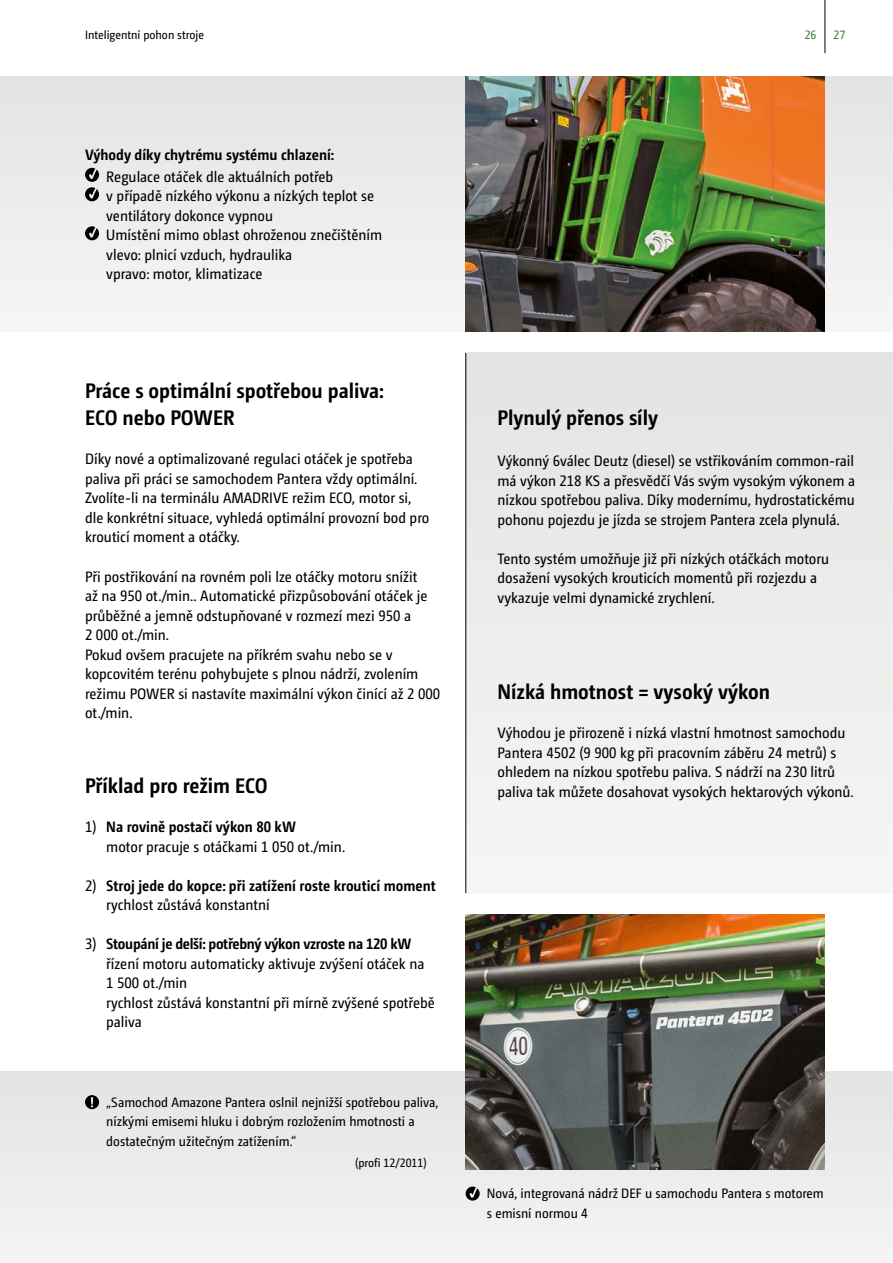
<style>
.page{position:relative;width:893px;height:1263px;background:#fff}
.page>*{position:absolute;margin:0;border:0;box-sizing:border-box;transform-origin:0 0}
.t1{font:700 21px/27px "Camingo Dos Pro S Cd";color:#000}
.t2{font:15px/19.5px "Camingo Dos Pro S Cd";color:#000}
.t3{font:700 15px/19.5px "Camingo Dos Pro S Cd";color:#000}
.t4{font:13.5px/19.5px "Camingo Dos Pro S Cd";color:#000}
.t5{font:12px "Camingo Dos Pro S Cd";color:#000}
.t6{font:12px "Camingo Dos Pro S Cd";color:#3b7d34}
.s1{font-weight:700}
.s2{font-weight:400}
</style>
<div class="page">
<div style="left:0;top:77px;width:893px;height:255px;background:#edecec"></div>
<div style="left:0;top:1071px;width:893px;height:192px;background:#eee"></div>
<div style="left:466px;top:353px;width:427px;height:540px;background:#edecec"></div>
<img style="left:466px;top:77px;width:359px;height:255px">
<img style="left:466px;top:914px;width:359px;height:255px">
<hr style="left:466px;top:353px;width:1px;height:540px;background:#000">
<hr style="left:825px;top:0;width:1px;height:53px;background:#000">
<svg style="left:85px;top:168px;width:14px;height:33px"></svg>
<svg style="left:85px;top:226px;width:14px;height:14px"></svg>
<svg style="left:85px;top:1095px;width:14px;height:14px"></svg>
<svg style="left:466px;top:1186px;width:14px;height:14px"></svg>
<p class="t5" style="left:85px;top:28px;width:120px">Inteligentní pohon stroje</p>
<p class="t3" style="left:85px;top:145px;width:250px">Výhody díky chytrému systému chlazení:</p>
<p class="t2" style="left:106px;top:167px;width:277px">Regulace otáček dle aktuálních potřeb<br>v případě nízkého výkonu a nízkých teplot se ventilátory dokonce vypnou<br>Umístění mimo oblast ohroženou znečištěním vlevo: plnicí vzduch, hydraulika<br>vpravo: motor, klimatizace</p>
<h1 class="t1" style="left:85px;top:377px;width:300px">Práce s optimální spotřebou paliva:<br>ECO nebo POWER</h1>
<p class="t2" style="left:85px;top:449px;width:346px">Díky nové a optimalizované regulaci otáček je spotřeba paliva při práci se samochodem Pantera vždy optimální.<br>Zvolíte-li na terminálu AMADRIVE režim ECO, motor si, dle konkrétní situace, vyhledá optimální provozní bod pro krouticí moment a otáčky.</p>
<p class="t2" style="left:85px;top:566px;width:357px">Při postřikování na rovném poli lze otáčky motoru snížit<br>až na 950 ot./min.. Automatické přizpůsobování otáček je průběžné a jemně odstupňované v rozmezí mezi 950 a<br>2 000 ot./min.<br>Pokud ovšem pracujete na příkrém svahu nebo se v kopcovitém terénu pohybujete s plnou nádrží, zvolením režimu POWER si nastavíte maximální výkon činící až 2 000 ot./min.</p>
<h1 class="t1" style="left:85px;top:772px;width:184px">Příklad pro režim ECO</h1>
<p class="t2" style="left:106px;top:817px;width:241px;text-indent:-21px">1) <span class="s1">Na rovině postačí výkon 80 kW<br></span>motor pracuje s otáčkami 1 050 ot./min.</p>
<p class="t3" style="left:106px;top:875px;width:331px;text-indent:-21px"><span class="s2">2)</span> Stroj jede do kopce: při zatížení roste krouticí moment <span class="s2">rychlost zůstává konstantní</span></p>
<p class="t2" style="left:106px;top:934px;width:330px;text-indent:-21px">3) <span class="s1">Stoupání je delší: potřebný výkon vzroste na 120 kW </span>řízení motoru automaticky aktivuje zvýšení otáček na 1 500 ot./min<br>rychlost zůstává konstantní při mírně zvýšené spotřebě paliva</p>
<p class="t4" style="left:106px;top:1092px;width:334px">„Samochod Amazone Pantera oslnil nejnižší spotřebou paliva, nízkými emisemi hluku i dobrým rozložením hmotnosti a dostatečným užitečným zatížením.“</p>
<p class="t5" style="left:355px;top:1155px;width:73px">(profi 12/2011)</p>
<p class="t6" style="left:805px;top:28px;width:13px">26</p>
<p class="t6" style="left:833px;top:28px;width:13px">27</p>
<h1 class="t1" style="left:497px;top:404px;width:162px">Plynulý přenos síly</h1>
<p class="t2" style="left:497px;top:451px;width:359px;text-align:justify">Výkonný 6válec Deutz (diesel) se vstřikováním common-rail má výkon 218 KS a přesvědčí Vás svým vysokým výkonem a nízkou spotřebou paliva. Díky modernímu, hydrostatickému pohonu pojezdu je jízda se strojem Pantera zcela plynulá.</p>
<p class="t2" style="left:497px;top:549px;width:333px">Tento systém umožňuje již při nízkých otáčkách motoru dosažení vysokých krouticích momentů při rozjezdu a vykazuje velmi dynamické zrychlení.</p>
<h1 class="t1" style="left:497px;top:678px;width:274px">Nízká hmotnost = vysoký výkon</h1>
<p class="t2" style="left:497px;top:723px;width:358px">Výhodou je přirozeně i nízká vlastní hmotnost samochodu Pantera 4502 (9 900 kg při pracovním záběru 24 metrů) s ohledem na nízkou spotřebu paliva. S nádrží na 230 litrů paliva tak můžete dosahovat vysokých hektarových výkonů.</p>
<p class="t4" style="left:487px;top:1184px;width:338px">Nová, integrovaná nádrž DEF u samochodu Pantera s motorem s emisní normou 4</p>
</div>
